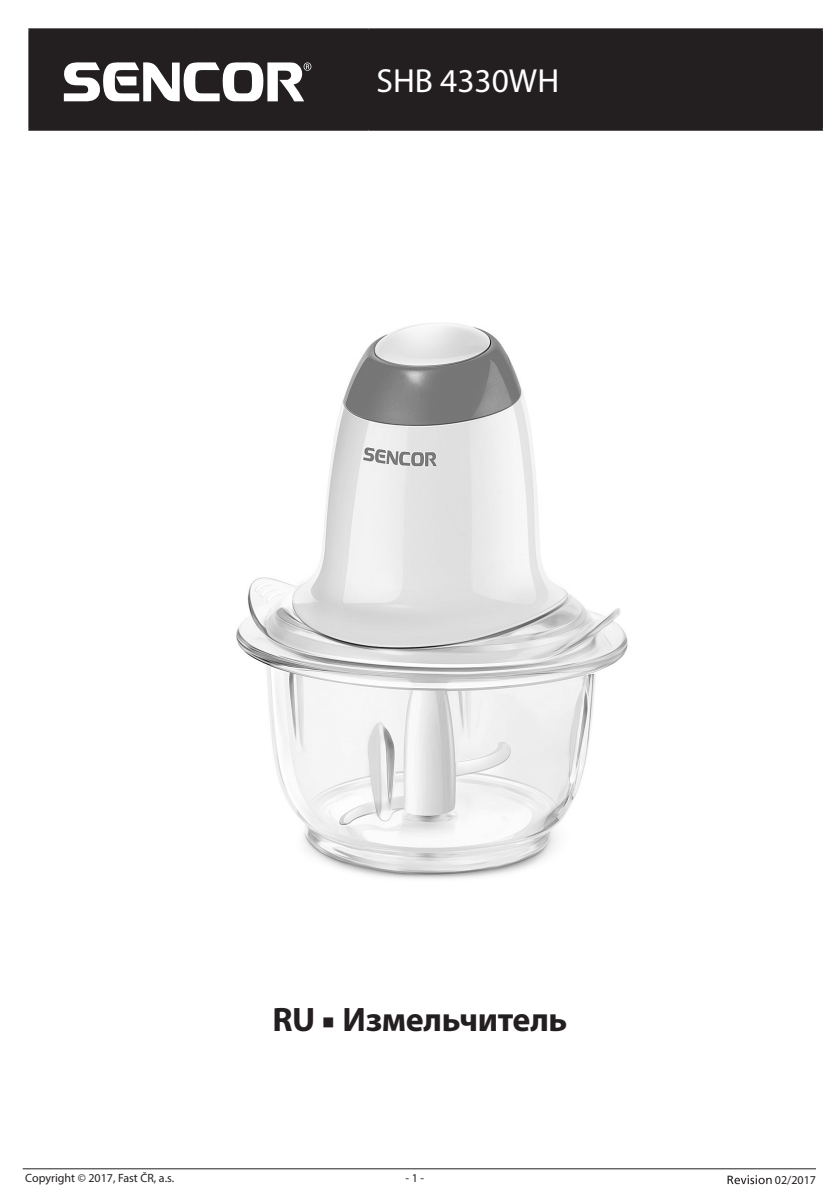
<style>
.page{position:relative;width:840px;height:1191px;background:#fff}
.page>*{position:absolute;margin:0;border:0;box-sizing:border-box;transform-origin:0 0}
.t1{font:700 34px "Myriad Pro";letter-spacing:-.01em;color:#231f20}
.t2{font:33.4px "Myriad Pro";color:#fff}
.text_7_bezp{font:12px "Myriad Pro";color:#231f20}
.s1{font-family:"Minion Pro";font-weight:400}
</style>
<div class="page">
<svg style="left:727px;top:1175px;width:44px;height:9px"></svg>
<hr style="left:23px;top:1168px;width:792px;height:1px;background:#231f20">
<div style="left:30px;top:30px;width:790px;height:99px;background:#231f20"></div>
<hr style="left:28px;top:28px;width:164px;height:2px;background:#231f20">
<hr style="left:28px;top:30px;width:2px;height:99px;background:#231f20">
<hr style="left:192px;top:28px;width:176px;height:2px;background:#231f20">
<hr style="left:191px;top:30px;width:2px;height:99px;background:#231f20">
<hr style="left:368px;top:28px;width:454px;height:2px;background:#231f20">
<hr style="left:367px;top:30px;width:2px;height:99px;background:#231f20">
<hr style="left:820px;top:30px;width:2px;height:99px;background:#231f20">
<hr style="left:28px;top:129px;width:164px;height:2px;background:#231f20">
<hr style="left:192px;top:129px;width:176px;height:2px;background:#231f20">
<hr style="left:368px;top:129px;width:454px;height:2px;background:#231f20">
<svg style="left:63px;top:62px;width:248px;height:40px"></svg>
<img style="left:236px;top:323px;width:392px;height:556px">
<p class="t2" style="left:376px;top:60px;width:184px">SHB 4330WH</p>
<p class="t1" style="left:272px;top:997px;width:296px">RU <span class="s1">■</span> Измельчитель</p>
<p class="text_7_bezp" style="left:25px;top:1170px;width:150px">Copyright © 2017, Fast ČR, a.s.</p>
<p class="text_7_bezp" style="left:405px;top:1170px;width:20px">- 1 -</p>
<p class="text_7_bezp" style="left:774px;top:1172px;width:43px">02/2017</p>
</div>
